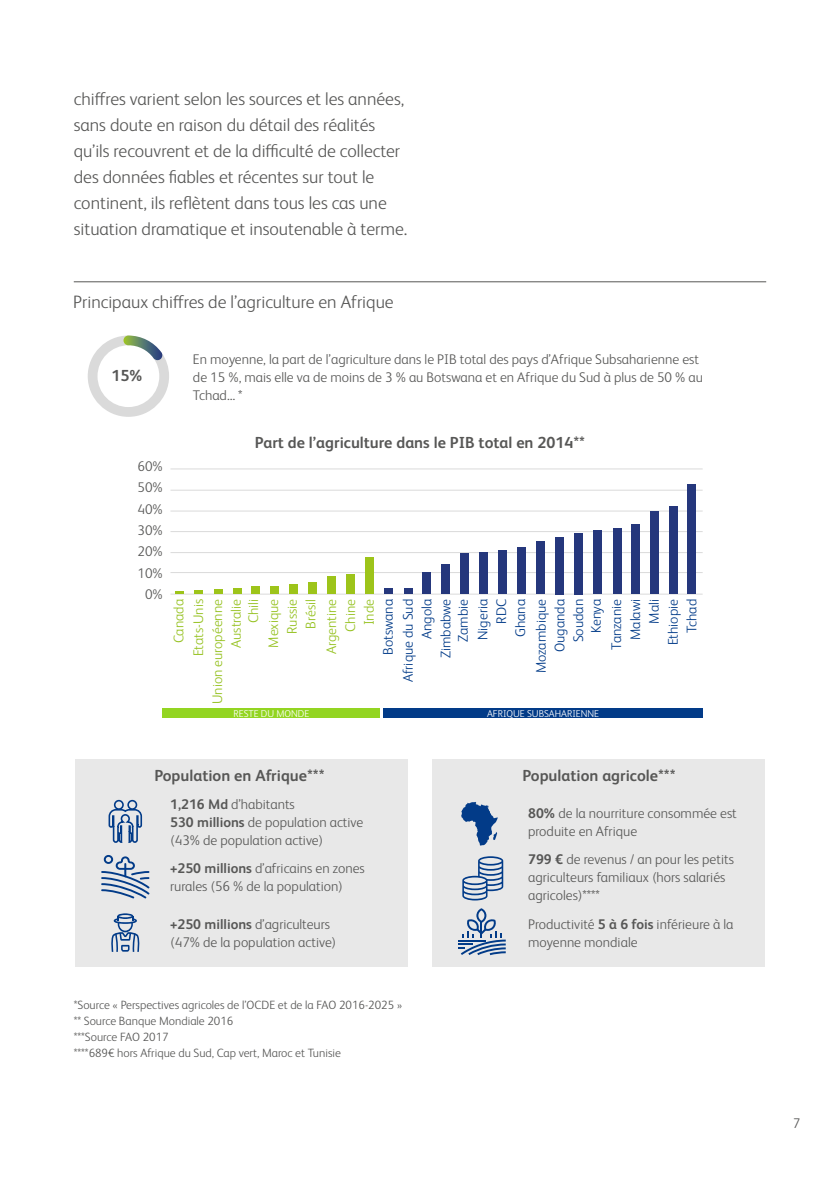
<style>
.page{position:relative;width:840px;height:1191px;background:#fff}
.page>*{position:absolute;margin:0;border:0;box-sizing:border-box;transform-origin:0 0}
.t1{font:300 18px/26px "FS Albert Pro";color:#575756}
.t2{font:700 16px "FS Albert Pro";color:#575756}
.t3{font:300 14px/18px "FS Albert Pro";color:#575756}
.t4{font:300 14px "FS Albert Pro";color:#023b88}
.t5{font:300 14px "FS Albert Pro";color:#95c11f}
.t6{font:300 12px/16px "FS Albert Pro";color:#575756}
.t7{font:300 10px "FS Albert Pro";color:#fff}
.s1{font-weight:700}
</style>
<div class="page">
<div style="left:75px;top:759px;width:332px;height:207px;background:#e8e8e8"></div>
<div style="left:432px;top:759px;width:332px;height:207px;background:#e8e8e8"></div>
<hr style="left:74px;top:281px;width:691px;height:1px;background:#575756">
<svg style="left:88px;top:335px;width:81px;height:82px"></svg>
<hr style="left:170px;top:572px;width:532px;height:1px;background:#dadada">
<hr style="left:170px;top:552px;width:532px;height:1px;background:#dadada">
<hr style="left:170px;top:531px;width:532px;height:1px;background:#dadada">
<hr style="left:170px;top:511px;width:532px;height:1px;background:#dadada">
<hr style="left:170px;top:490px;width:532px;height:1px;background:#dadada">
<hr style="left:170px;top:468px;width:532px;height:1px;background:#dadada">
<hr style="left:170px;top:594px;width:532px;height:1px;background:#dadada">
<svg style="left:175px;top:591px;width:9px;height:3px"></svg>
<svg style="left:194px;top:591px;width:9px;height:3px"></svg>
<svg style="left:213px;top:590px;width:9px;height:4px"></svg>
<div style="left:233px;top:589px;width:9px;height:5px;background:#9dc41a"></div>
<div style="left:251px;top:586px;width:9px;height:8px;background:#9dc41a"></div>
<div style="left:270px;top:586px;width:9px;height:8px;background:#9dc41a"></div>
<div style="left:289px;top:584px;width:9px;height:10px;background:#9dc41a"></div>
<div style="left:307px;top:582px;width:9px;height:12px;background:#9dc41a"></div>
<div style="left:327px;top:576px;width:9px;height:18px;background:#9dc41a"></div>
<div style="left:346px;top:574px;width:9px;height:20px;background:#9dc41a"></div>
<div style="left:365px;top:557px;width:9px;height:37px;background:#9dc41a"></div>
<div style="left:383px;top:589px;width:9px;height:5px;background:#25377c"></div>
<div style="left:403px;top:589px;width:9px;height:5px;background:#25377c"></div>
<div style="left:422px;top:572px;width:9px;height:22px;background:#25377c"></div>
<div style="left:440px;top:564px;width:9px;height:30px;background:#25377c"></div>
<div style="left:459px;top:553px;width:9px;height:41px;background:#25377c"></div>
<div style="left:479px;top:552px;width:9px;height:42px;background:#25377c"></div>
<div style="left:497px;top:550px;width:9px;height:44px;background:#25377c"></div>
<div style="left:516px;top:547px;width:9px;height:47px;background:#25377c"></div>
<div style="left:536px;top:541px;width:9px;height:53px;background:#25377c"></div>
<div style="left:554px;top:537px;width:9px;height:57px;background:#25377c"></div>
<div style="left:573px;top:533px;width:9px;height:61px;background:#25377c"></div>
<div style="left:592px;top:531px;width:9px;height:63px;background:#25377c"></div>
<div style="left:612px;top:529px;width:9px;height:65px;background:#25377c"></div>
<div style="left:630px;top:525px;width:9px;height:69px;background:#25377c"></div>
<div style="left:649px;top:512px;width:9px;height:82px;background:#25377c"></div>
<div style="left:668px;top:506px;width:9px;height:88px;background:#25377c"></div>
<div style="left:687px;top:484px;width:9px;height:110px;background:#25377c"></div>
<div style="left:163px;top:708px;width:217px;height:9px;background:#93d522"></div>
<div style="left:383px;top:708px;width:319px;height:9px;background:#023b88"></div>
<svg style="left:117px;top:913px;width:16px;height:6px"></svg>
<svg style="left:111px;top:915px;width:29px;height:37px"></svg>
<svg style="left:101px;top:855px;width:48px;height:43px"></svg>
<svg style="left:108px;top:799px;width:35px;height:44px"></svg>
<svg style="left:461px;top:802px;width:37px;height:43px"></svg>
<svg style="left:462px;top:856px;width:41px;height:44px"></svg>
<svg style="left:458px;top:908px;width:47px;height:47px"></svg>
<p class="t1" style="left:74px;top:84px;width:333px">chiffres varient selon les sources et les années, sans doute en raison du détail des réalités qu’ils recouvrent et de la difficulté de collecter des données fiables et récentes sur tout le continent, ils reflètent dans tous les cas une situation dramatique et insoutenable à terme.</p>
<p class="t1" style="left:73px;top:288px;width:322px">Principaux chiffres de l’agriculture en Afrique</p>
<p class="t2" style="left:112px;top:365px;width:32px">15%</p>
<p class="t3" style="left:193px;top:349px;width:511px">En moyenne, la part de l’agriculture dans le PIB total des pays d’Afrique Subsaharienne est de 15 %, mais elle va de moins de 3 % au Botswana et en Afrique du Sud à plus de 50 % au<br>Tchad… *</p>
<p class="t3" style="left:137px;top:454px;width:27px;line-height:21.4px;text-align:center">60%<br>50%<br>40%<br>30%<br>20%<br>10%<br>0%</p>
<p class="t2" style="left:255px;top:431px;width:331px">Part de l’agriculture dans le PIB total en 2014**</p>
<p class="t5" style="left:282px;top:634px;width:36px;rotate:-90deg">Russie</p>
<p class="t4" style="left:491px;top:623px;width:26px;rotate:-90deg">RDC</p>
<p class="t5" style="left:169px;top:643px;width:46px;rotate:-90deg">Canada</p>
<p class="t4" style="left:378px;top:655px;width:57px;rotate:-90deg">Botswana</p>
<p class="t5" style="left:207px;top:704px;width:107px;rotate:-90deg">Union européenne</p>
<p class="t4" style="left:417px;top:639px;width:42px;rotate:-90deg">Angola</p>
<p class="t5" style="left:263px;top:647px;width:50px;rotate:-90deg">Mexique</p>
<p class="t4" style="left:473px;top:640px;width:43px;rotate:-90deg">Nigeria</p>
<p class="t5" style="left:301px;top:628px;width:31px;rotate:-90deg">Brésil</p>
<p class="t4" style="left:510px;top:637px;width:40px;rotate:-90deg">Ghana</p>
<p class="t4" style="left:586px;top:633px;width:36px;rotate:-90deg">Kenya</p>
<p class="t5" style="left:340px;top:631px;width:34px;rotate:-90deg">Chine</p>
<p class="t4" style="left:549px;top:652px;width:55px;rotate:-90deg">Ouganda</p>
<p class="t4" style="left:625px;top:640px;width:43px;rotate:-90deg">Malawi</p>
<p class="t5" style="left:189px;top:656px;width:59px;rotate:-90deg">Etats-Unis</p>
<p class="t4" style="left:398px;top:682px;width:85px;rotate:-90deg">Afrique du Sud</p>
<p class="t5" style="left:226px;top:648px;width:50px;rotate:-90deg">Australie</p>
<p class="t4" style="left:663px;top:645px;width:48px;rotate:-90deg">Ethiopie</p>
<p class="t5" style="left:321px;top:654px;width:57px;rotate:-90deg">Argentine</p>
<p class="t4" style="left:531px;top:673px;width:76px;rotate:-90deg">Mozambique</p>
<p class="t4" style="left:606px;top:649px;width:52px;rotate:-90deg">Tanzanie</p>
<p class="t5" style="left:359px;top:625px;width:28px;rotate:-90deg">Inde</p>
<p class="t4" style="left:568px;top:642px;width:45px;rotate:-90deg">Soudan</p>
<p class="t4" style="left:644px;top:623px;width:26px;rotate:-90deg">Mali</p>
<p class="t4" style="left:681px;top:633px;width:36px;rotate:-90deg">Tchad</p>
<p class="t4" style="left:435px;top:658px;width:61px;rotate:-90deg">Zimbabwe</p>
<p class="t5" style="left:244px;top:623px;width:26px;rotate:-90deg">Chili</p>
<p class="t4" style="left:453px;top:641px;width:44px;rotate:-90deg">Zambie</p>
<p class="t7" style="left:233px;top:706px;width:77px">RESTE DU MONDE</p>
<p class="t7" style="left:487px;top:706px;width:113px">AFRIQUE SUBSAHARIENNE</p>
<p class="t2" style="left:154px;top:764px;width:172px">Population en Afrique***</p>
<p class="t2" style="left:522px;top:764px;width:155px">Population agricole***</p>
<p class="t3" style="left:170px;top:794px;width:194px"><span class="s1">1,216 Md</span> d’habitants<br><span class="s1">530 millions</span> de population active (43% de population active)</p>
<p class="t3" style="left:528px;top:803px;width:210px"><span class="s1">80%</span> de la nourriture consommée est produite en Afrique</p>
<p class="t3" style="left:170px;top:858px;width:196px"><span class="s1">+250 millions</span> d’africains en zones rurales (56 % de la population)</p>
<p class="t3" style="left:528px;top:849px;width:207px"><span class="s1">799 €</span> de revenus / an pour les petits agriculteurs familiaux (hors salariés agricoles)****</p>
<p class="t3" style="left:170px;top:914px;width:167px"><span class="s1">+250 millions</span> d’agriculteurs (47% de la population active)</p>
<p class="t3" style="left:528px;top:914px;width:207px">Productivité <span class="s1">5 à 6 fois</span> inférieure à la moyenne mondiale</p>
<p class="t6" style="left:74px;top:995px;width:330px">*Source « Perspectives agricoles de l’OCDE et de la FAO 2016-2025 » ** Source Banque Mondiale 2016<br>***Source FAO 2017<br>****689€ hors Afrique du Sud, Cap vert, Maroc et Tunisie</p>
<p class="t3" style="left:792px;top:1113px;width:9px">7</p>
</div>
